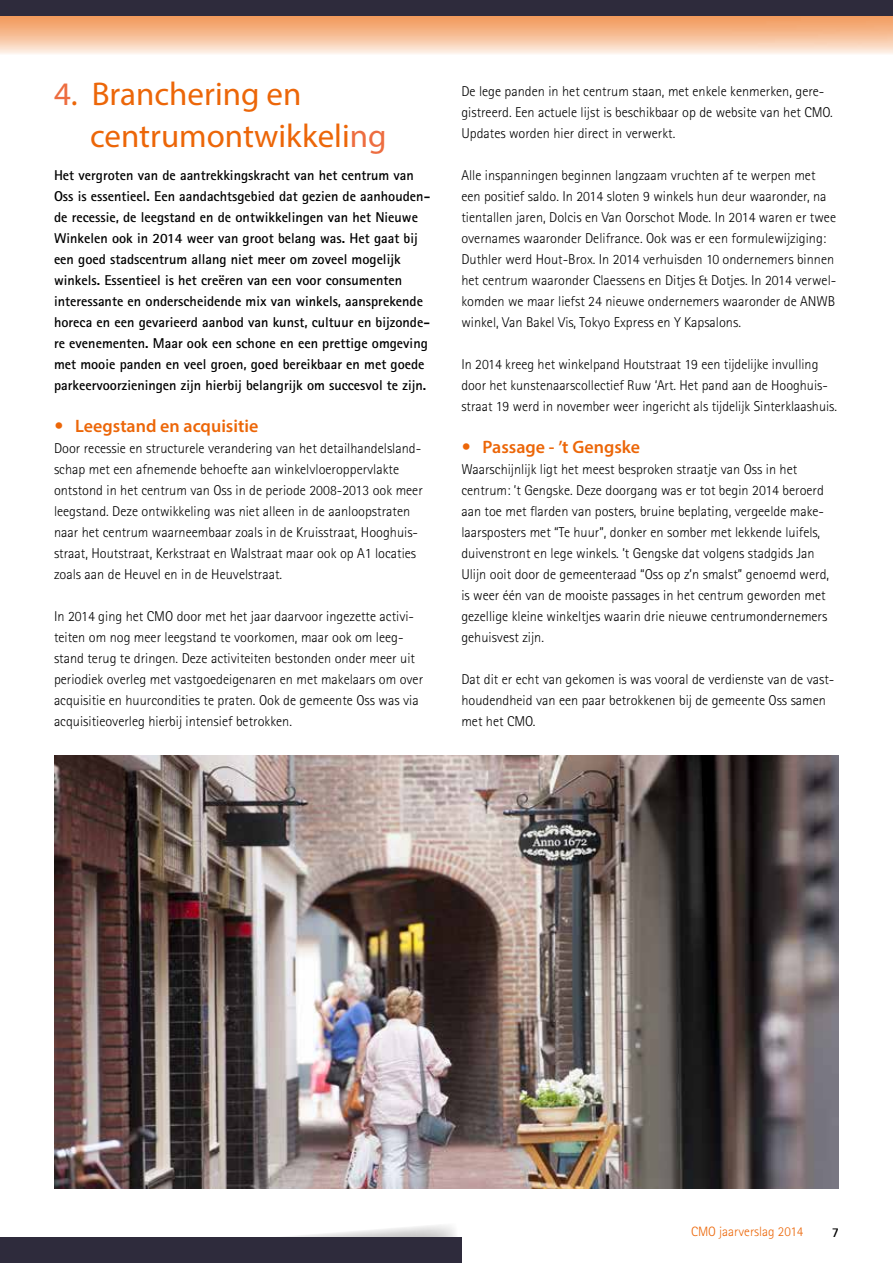
<style>
.page{position:relative;width:893px;height:1263px;background:#fff}
.page>*{position:absolute;margin:0;border:0;box-sizing:border-box;transform-origin:0 0}
.t1{font:33px/42px "Myriad Pro";color:#ec6608}
.t2{font:600 18px "Myriad Pro";color:#ec6608}
.t3{font:300 14.25px/21px "Rotis Sans Serif";color:#000}
.t4{font:700 14.25px/21px "Rotis Sans Serif";color:#000}
.t5{font:300 13.5px "Rotis Sans Serif";color:#ec6608}
.t6{font:700 13.5px "Rotis Sans Serif";color:#000}
.s1{color:#ed6d40}
.s2{font-family:"Rotis Sans Serif";font-weight:700}
</style>
<div class="page">
<svg style="left:0;top:15px;width:893px;height:39px;background:#f1bc97"></svg>
<div style="left:0;top:0;width:893px;height:15px;background:#2e2b3c"></div>
<svg style="left:288px;top:1225px;width:168px;height:12px"></svg>
<div style="left:0;top:1237px;width:461px;height:26px;background:#2e2b3c"></div>
<img style="left:54px;top:755px;width:785px;height:433px">
<h1 class="t1" style="left:90px;top:72px;width:298px;text-indent:-36px"><span class="s1">4</span>. Branchering en centrumontwikkeli<span class="s1">ng</span></h1>
<p class="t4" style="left:54px;top:164px;width:378px">Het vergroten van de aantrekkingskracht van het centrum van Oss is essentieel. Een aandachtsgebied dat gezien de aanhouden&shy;de recessie, de leegstand en de ontwikkelingen van het Nieuwe Winkelen ook in 2014 weer van groot belang was. Het gaat bij een goed stadscentrum allang niet meer om zoveel mogelijk winkels. Essentieel is het creëren van een voor consumenten interessante en onderscheidende mix van winkels, aansprekende horeca en een gevarieerd aanbod van kunst, cultuur en bijzonde&shy;re evenementen. Maar ook een schone en een prettige omgeving met mooie panden en veel groen, goed bereikbaar en met goede parkeervoorzieningen zijn hierbij belangrijk om succesvol te zijn.</p>
<p class="t2" style="left:54px;top:415px;width:206px"><span class="s2">•</span> Leegstand en acquisitie</p>
<p class="t3" style="left:54px;top:438px;width:370px">Door recessie en structurele verandering van het detailhandelsland&shy;schap met een afnemende behoefte aan winkelvloeroppervlakte ontstond in het centrum van Oss in de periode 2008-2013 ook meer leegstand. Deze ontwikkeling was niet alleen in de aanloopstraten naar het centrum waarneembaar zoals in de Kruisstraat, Hooghuis&shy;straat, Houtstraat, Kerkstraat en Walstraat maar ook op A1 locaties zoals aan de Heuvel en in de Heuvelstraat.</p>
<p class="t3" style="left:54px;top:606px;width:371px">In 2014 ging het CMO door met het jaar daarvoor ingezette activi&shy;teiten om nog meer leegstand te voorkomen, maar ook om leeg&shy;stand terug te dringen. Deze activiteiten bestonden onder meer uit periodiek overleg met vastgoedeigenaren en met makelaars om over acquisitie en huurcondities te praten. Ook de gemeente Oss was via acquisitieoverleg hierbij intensief betrokken.</p>
<p class="t3" style="left:461px;top:81px;width:373px">De lege panden in het centrum staan, met enkele kenmerken, gere&shy;gistreerd. Een actuele lijst is beschikbaar op de website van het CMO.<br>Updates worden hier direct in verwerkt.</p>
<p class="t3" style="left:461px;top:165px;width:376px">Alle inspanningen beginnen langzaam vruchten af te werpen met een positief saldo. In 2014 sloten 9 winkels hun deur waaronder, na tientallen jaren, Dolcis en Van Oorschot Mode. In 2014 waren er twee overnames waaronder Delifrance. Ook was er een formulewijziging:<br>Duthler werd Hout-Brox. In 2014 verhuisden 10 ondernemers binnen het centrum waaronder Claessens en Ditjes &amp; Dotjes. In 2014 verwel&shy;komden we maar liefst 24 nieuwe ondernemers waaronder de ANWB winkel, Van Bakel Vis, Tokyo Express en Y Kapsalons.</p>
<p class="t3" style="left:461px;top:354px;width:377px">In 2014 kreeg het winkelpand Houtstraat 19 een tijdelijke invulling door het kunstenaarscollectief Ruw ‘Art. Het pand aan de Hooghuis&shy;straat 19 werd in november weer ingericht als tijdelijk Sinterklaashuis.</p>
<p class="t2" style="left:461px;top:436px;width:180px"><span class="s2">•</span> Passage - ’t Gengske</p>
<p class="t3" style="left:461px;top:459px;width:369px">Waarschijnlijk ligt het meest besproken straatje van Oss in het centrum: ’t Gengske. Deze doorgang was er tot begin 2014 beroerd aan toe met flarden van posters, bruine beplating, vergeelde make&shy;laarsposters met “Te huur”, donker en somber met lekkende luifels, duivenstront en lege winkels. ’t Gengske dat volgens stadgids Jan Ulijn ooit door de gemeenteraad “Oss op z’n smalst” genoemd werd, is weer één van de mooiste passages in het centrum geworden met gezellige kleine winkeltjes waarin drie nieuwe centrumondernemers gehuisvest zijn.</p>
<p class="t3" style="left:461px;top:669px;width:375px">Dat dit er echt van gekomen is was vooral de verdienste van de vast&shy;houdendheid van een paar betrokkenen bij de gemeente Oss samen met het CMO.</p>
<p class="t5" style="left:691px;top:1224px;width:114px">CMO jaarverslag 2014</p>
<p class="t6" style="left:832px;top:1223px;width:9px">7</p>
</div>
